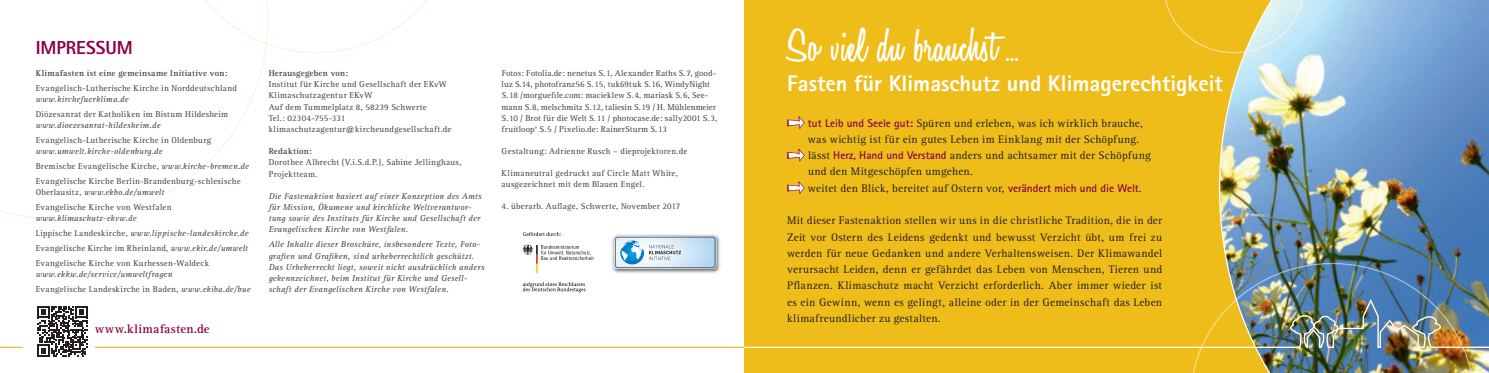
<style>
.page{position:relative;width:1489px;height:373px;background:#fff}
.page>*{position:absolute;margin:0;border:0;box-sizing:border-box;transform-origin:0 0}
.t1{font:600 48.75px "Honey Script";letter-spacing:.02em;color:#fff}
.t2{font:800 22.5px "Rotis Sans Serif";color:#fff}
.t3{font:800 18.75px "Rotis Sans Serif";color:#8b0043}
.t4{font:700 12.5px "Rotis Serif";letter-spacing:.025em;color:#8b0043}
.t5{font:11.25px/16.2px "Rotis Serif";letter-spacing:.025em;color:#231f20}
.t6{font:8.75px/14.8px "Rotis Serif";letter-spacing:.025em;color:#3e3e3f}
.t7{font:italic 8.75px/11.2px "Rotis Serif";letter-spacing:.02em;color:#3e3e3f}
.t8{font:8.75px/11.2px "Rotis Serif";letter-spacing:.005em;color:#3e3e3f}
.t9{font:700 8.75px "Rotis Serif";letter-spacing:.025em;color:#3e3e3f}
.s1{font-style:italic}
.s2{font-style:normal}
.s3{font-family:"Rotis Sans Serif";font-weight:700;color:#8b0043}
</style>
<div class="page">
<img style="left:612px;top:234px;width:108px;height:39px">
<svg style="left:614px;top:235px;width:102px;height:33px;background:#bad2e2"></svg>
<svg style="left:522px;top:232px;width:71px;height:60px"></svg>
<div style="left:744px;top:0;width:744px;height:372px;background:#efbd1a"></div>
<svg style="left:787px;top:116px;width:17px;height:13px"></svg>
<svg style="left:787px;top:148px;width:17px;height:13px"></svg>
<svg style="left:787px;top:181px;width:17px;height:13px"></svg>
<img style="left:1218px;top:0;width:270px;height:372px">
<img style="left:1193px;top:262px;width:281px;height:110px">
<svg style="left:1165px;top:0;width:138px;height:53px"></svg>
<svg style="left:0;top:53px;width:266px;height:168px"></svg>
<svg style="left:205px;top:0;width:222px;height:53px"></svg>
<svg style="left:0;top:346px;width:744px;height:1px"></svg>
<img style="left:744px;top:297px;width:744px;height:51px">
<div style="left:23px;top:298px;width:72px;height:65px;background:#fff"></div>
<svg style="left:37px;top:306px;width:51px;height:50px"></svg>
<h3 class="t3" style="left:36px;top:35px;width:99px">IMPRESSUM</h3>
<p class="t9" style="left:36px;top:67px;width:193px">Klimafasten ist eine gemeinsame Initiative von:</p>
<p class="t6" style="left:36px;top:80px;width:203px">Evangelisch-Lutherische Kirche in Norddeutschland</p>
<p class="t7" style="left:36px;top:93px;width:94px">www.kirchefuerklima.de</p>
<p class="t6" style="left:36px;top:106px;width:194px">Diözesanrat der Katholiken im Bistum Hildesheim</p>
<p class="t7" style="left:36px;top:119px;width:126px">www.dioezesanrat-hildesheim.de</p>
<p class="t6" style="left:36px;top:132px;width:177px">Evangelisch-Lutherische Kirche in Oldenburg</p>
<p class="t6" style="left:36px;top:144px;width:215px"><span class="s1">www.umwelt.kirche-oldenburg.de<br></span>Bremische Evangelische Kirche, <span class="s1">www.kirche-bremen.de<br></span>Evangelische Kirche Berlin-Brandenburg-schlesische</p>
<p class="t6" style="left:36px;top:184px;width:137px">Oberlausitz, <span class="s1">www.ekbo.de/umwelt<br></span>Evangelische Kirche von Westfalen</p>
<p class="t6" style="left:36px;top:211px;width:214px"><span class="s1">www.klimaschutz-ekvw.de<br></span>Lippische Landeskirche, <span class="s1">www.lippische-landeskirche.de </span>Evangelische Kirche im Rheinland, <span class="s1">www.ekir.de/umwelt </span>Evangelische Kirche von Kurhessen-Waldeck</p>
<p class="t7" style="left:36px;top:266px;width:216px;line-height:14.8px">www.ekkw.de/service/umweltfragen<br><span class="s2">Evangelische Landeskirche in Baden,</span> www.ekiba.de/bue</p>
<h3 class="t4" style="left:95px;top:321px;width:116px">www.klimafasten.de</h3>
<p class="t9" style="left:269px;top:68px;width:81px">Herausgegeben von:</p>
<p class="t6" style="left:269px;top:79px;width:184px;line-height:11.2px">Institut für Kirche und Gesellschaft der EKvW Klimaschutzagentur EKvW<br>Auf dem Tummelplatz 8, 58239 Schwerte<br>Tel.: 02304-755-331 klimaschutzagentur@kircheundgesellschaft.de</p>
<p class="t9" style="left:269px;top:146px;width:45px">Redaktion:</p>
<p class="t6" style="left:269px;top:157px;width:194px;line-height:11.2px">Dorothee Albrecht (V.i.S.d.P.), Sabine Jellinghaus,<br>Projektteam.</p>
<p class="t7" style="left:269px;top:190px;width:214px">Die Fastenaktion basiert auf einer Konzeption des Amts für Mission, Ökumene und kirchliche Weltverantwor&shy;tung sowie des Instituts für Kirche und Gesellschaft der Evangelischen Kirche von Westfalen.</p>
<p class="t7" style="left:269px;top:238px;width:217px">Alle Inhalte dieser Broschüre, insbesondere Texte, Foto&shy;grafien und Grafiken, sind urheberrechtlich geschützt.<br>Das Urheberrecht liegt, soweit nicht ausdrücklich anders gekennzeichnet, beim Institut für Kirche und Gesell&shy;schaft der Evangelischen Kirche von Westfalen.</p>
<p class="t8" style="left:501px;top:67px;width:217px">Fotos: Fotolia.de: nenetus S.1, Alexander Raths S.7, good&shy;luz S.14, photofranz56 S.15, tuk69tuk S.16, WindyNight S.18 /morguefile.com: macieklew S.4, mariask S.6, See&shy;mann S.8, melschmitz S.12, taliesin S.19 / H. Mühlenmeier S.10 / Brot für die Welt S.11 / photocase.de: sally2001 S.3, fruitloop° S.5 / Pixelio.de: RainerSturm S.13</p>
<p class="t6" style="left:501px;top:144px;width:187px">Gestaltung: Adrienne Rusch – dieprojektoren.de</p>
<p class="t6" style="left:501px;top:167px;width:178px;line-height:11.2px">Klimaneutral gedruckt auf Circle Matt White, ausgezeichnet mit dem Blauen Engel.</p>
<p class="t6" style="left:501px;top:199px;width:180px">4. überarb. Auflage, Schwerte, November 2017</p>
<h1 class="t1" style="left:787px;top:16px;width:233px">So viel du brauchst ...</h1>
<h2 class="t2" style="left:787px;top:69px;width:437px">Fasten für Klimaschutz und Klimagerechtigkeit</h2>
<p class="t5" style="left:808px;top:115px;width:344px"><span class="s3">tut Leib und Seele gut:</span> Spüren und erleben, was ich wirklich brauche, was wichtig ist für ein gutes Leben im Einklang mit der Schöpfung. lässt <span class="s3">Herz, Hand und Verstand</span> anders und achtsamer mit der Schöpfung und den Mitgeschöpfen umgehen.<br>weitet den Blick, bereitet auf Ostern vor, <span class="s3">verändert mich und die Welt</span>.</p>
<p class="t5" style="left:787px;top:212px;width:377px;text-align:justify">Mit dieser Fastenaktion stellen wir uns in die christliche Tradition, die in der Zeit vor Ostern des Leidens gedenkt und bewusst Verzicht übt, um frei zu werden für neue Gedanken und andere Verhaltensweisen. Der Klimawandel verursacht Leiden, denn er gefährdet das Leben von Menschen, Tieren und Pflanzen. Klimaschutz macht Verzicht erforderlich. Aber immer wieder ist es ein Gewinn, wenn es gelingt, alleine oder in der Gemeinschaft das Leben klimafreundlicher zu gestalten.</p>
</div>
